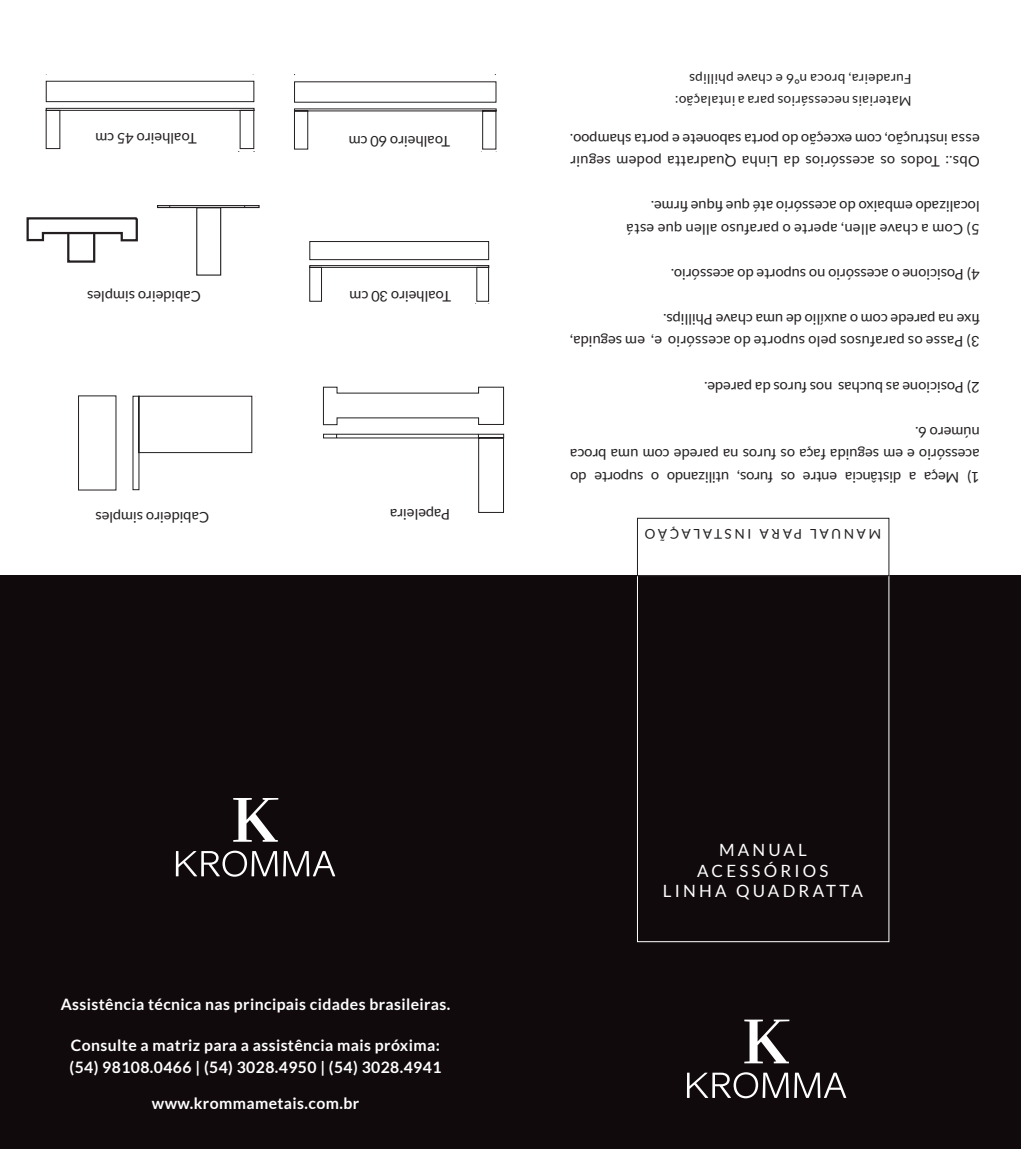
<style>
.page{position:relative;width:1021px;height:1149px;background:#fff}
.page>*{position:absolute;margin:0;border:0;box-sizing:border-box;transform-origin:0 0}
.t1{font:20.25px "Chapaza";letter-spacing:.155em;color:#fff}
.t2{font:16.88px/20.2px "Lato";letter-spacing:.19em;color:#fff;text-align:center}
.t3{font:700 15.75px/22.5px "Lato";letter-spacing:.025em;color:#fff}
.t4{font:14.62px/22.5px "Lato";color:#231f20}
.t5{font:13.5px/22.5px "Lato";letter-spacing:.025em;color:#231f20}
.t6{font:300 13.5px "Lato";letter-spacing:.025em;color:#fff}
.t7{font:13.5px "Lato";letter-spacing:.2em;color:#231f20}
</style>
<div class="page">
<div style="left:0;top:576px;width:1020px;height:572px;background:#110a0c"></div>
<div style="left:637px;top:574px;width:252px;height:367px;border:1px solid #fff"></div>
<div style="left:637px;top:518px;width:252px;height:58px;border:1px solid #231f20"></div>
<svg style="left:686px;top:1019px;width:160px;height:78px"></svg>
<svg style="left:233px;top:798px;width:45px;height:43px"></svg>
<svg style="left:176px;top:850px;width:159px;height:26px"></svg>
<svg style="left:309px;top:241px;width:180px;height:60px"></svg>
<svg style="left:78px;top:395px;width:174px;height:95px"></svg>
<svg style="left:323px;top:387px;width:181px;height:125px"></svg>
<svg style="left:46px;top:81px;width:209px;height:71px"></svg>
<svg style="left:294px;top:82px;width:202px;height:67px"></svg>
<svg style="left:26px;top:217px;width:112px;height:25px"></svg>
<div style="left:67px;top:233px;width:28px;height:29px;border:2px solid #231f20"></div>
<div style="left:196px;top:207px;width:25px;height:68px;border:1px solid #231f20"></div>
<svg style="left:157px;top:205px;width:103px;height:3px"></svg>
<p class="t4" style="left:197px;top:149px;width:103px;rotate:-180deg">Toalheiro 45 cm</p>
<p class="t4" style="left:450px;top:153px;width:103px;rotate:-180deg">Toalheiro 60 cm</p>
<p class="t4" style="left:201px;top:308px;width:115px;rotate:-180deg">Cabideiro simples</p>
<p class="t4" style="left:451px;top:308px;width:103px;rotate:-180deg">Toalheiro 30 cm</p>
<p class="t4" style="left:209px;top:528px;width:115px;rotate:-180deg">Cabideiro simples</p>
<p class="t4" style="left:450px;top:525px;width:61px;rotate:-180deg">Papeleira</p>
<p class="t5" style="left:911px;top:113px;width:238px;rotate:-180deg">Materiais necessários para a intalação:<br>Furadeira, broca n°6 e chave phillips</p>
<p class="t4" style="left:979px;top:173px;width:411px;rotate:-180deg">Obs.: Todos os acessórios da Linha Quadratta podem seguir essa instrução, com exceção do porta sabonete e porta shampoo.</p>
<p class="t4" style="left:979px;top:240px;width:354px;rotate:-180deg">5) Com a chave allen, aperte o parafuso allen que está localizado embaixo do acessório até que fique firme.</p>
<p class="t4" style="left:979px;top:285px;width:310px;rotate:-180deg">4) Posicione o acessório no suporte do acessório.</p>
<p class="t4" style="left:979px;top:353px;width:411px;rotate:-180deg">3) Passe os parafusos pelo suporte do acessório e, em seguida, fixe na parede com o auxílio de uma chave Phillips.</p>
<p class="t4" style="left:979px;top:398px;width:277px;rotate:-180deg">2) Posicione as buchas nos furos da parede.</p>
<p class="t4" style="left:979px;top:488px;width:411px;text-align:justify;rotate:-180deg">1) Meça a distância entre os furos, utilizando o suporte do acessório e em seguida faça os furos na parede com uma broca número 6.</p>
<p class="t7" style="left:881px;top:541px;width:238px;rotate:-180deg">MANUAL PARA INSTALAÇÃO</p>
<p class="t3" style="left:61px;top:992px;width:391px">Assistência técnica nas principais cidades brasileiras.</p>
<p class="t3" style="left:70px;top:1033px;width:373px">Consulte a matriz para a assistência mais próxima: (54) 98108.0466 | (54) 3028.4950 | (54) 3028.4941</p>
<p class="t3" style="left:152px;top:1091px;width:209px">www.krommametais.com.br</p>
<p class="t6" style="left:97px;top:1033px;width:318px">Assistência técnica nas principais cidades brasileiras.</p>
<p class="t2" style="left:663px;top:839px;width:201px">MANUAL<br>ACESSÓRIOS<br>LINHA QUADRATTA</p>
<h1 class="t1" style="left:685px;top:849px;width:163px">E GARANTIA</h1>
</div>
